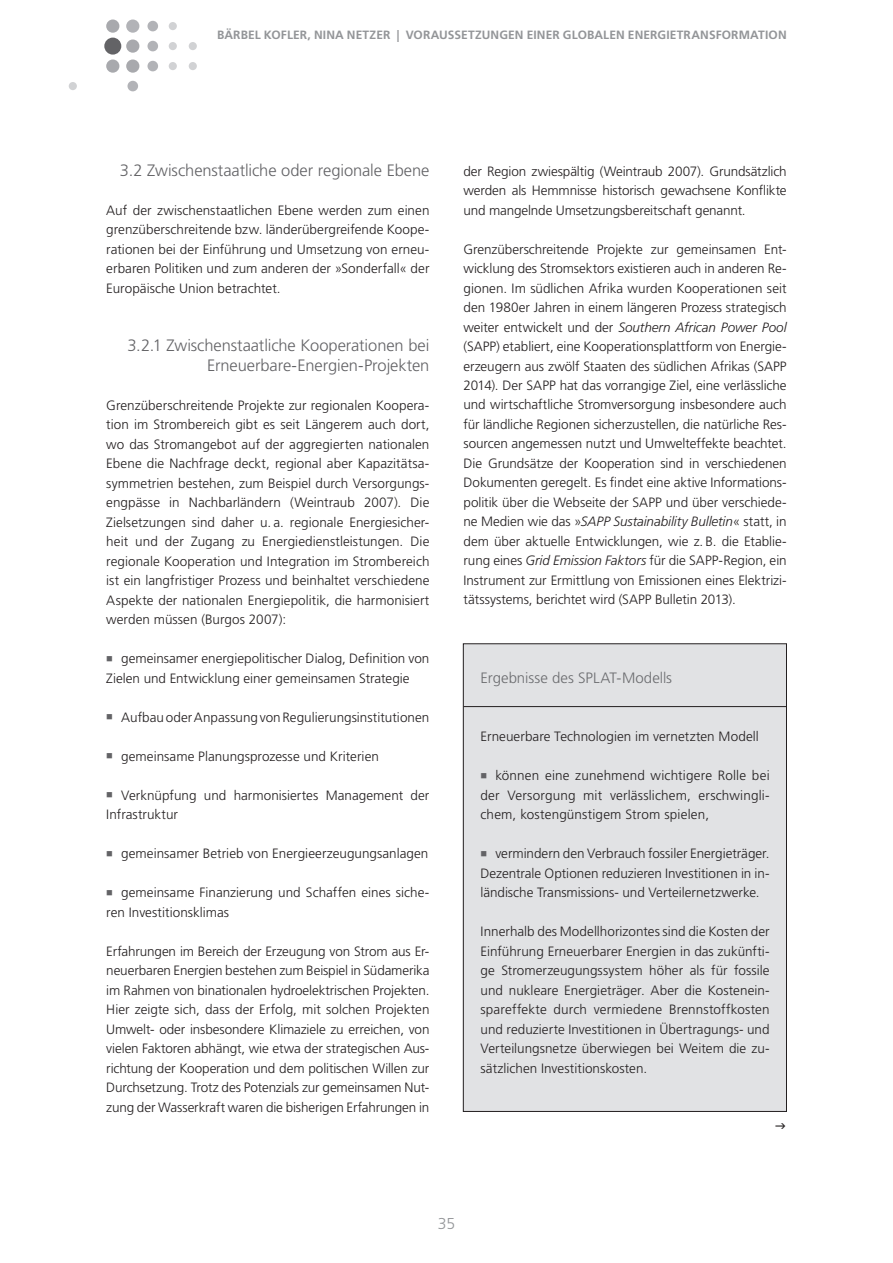
<style>
.page{position:relative;width:893px;height:1263px;background:#fff}
.page>*{position:absolute;margin:0;border:0;box-sizing:border-box;transform-origin:0 0}
.t1{font:300 16.5px/19.5px "Frutiger LT Pro";letter-spacing:-.005em;color:#636366;text-align:right}
.t2{font:300 15.75px "Frutiger LT Pro";color:#939598}
.t3{font:300 15px "Frutiger LT Pro";letter-spacing:.005em;color:#6c6d70}
.t4{font:300 13.5px/19.5px "Frutiger LT Pro";color:#231f20;text-align:justify}
.t5{font:700 12px "Frutiger LT Pro";letter-spacing:.01em;color:#939598}
.s1{color:#636366}
.s2{font-style:italic}
</style>
<div class="page">
<div style="left:104px;top:38px;width:17px;height:17px;background:#636366;border-radius:50%"></div>
<div style="left:69px;top:82px;width:8px;height:8px;background:#d1d2d4;border-radius:50%"></div>
<div style="left:127px;top:81px;width:11px;height:10px;background:#b2b3b7;border-radius:50%"></div>
<div style="left:169px;top:22px;width:8px;height:8px;background:#d1d2d4;border-radius:50%"></div>
<div style="left:147px;top:21px;width:11px;height:10px;background:#b2b3b7;border-radius:50%"></div>
<div style="left:189px;top:42px;width:8px;height:8px;background:#d1d2d4;border-radius:50%"></div>
<div style="left:169px;top:42px;width:8px;height:8px;background:#d1d2d4;border-radius:50%"></div>
<div style="left:147px;top:41px;width:11px;height:10px;background:#b2b3b7;border-radius:50%"></div>
<div style="left:189px;top:62px;width:8px;height:8px;background:#d1d2d4;border-radius:50%"></div>
<div style="left:169px;top:62px;width:8px;height:8px;background:#d1d2d4;border-radius:50%"></div>
<div style="left:147px;top:61px;width:11px;height:10px;background:#b2b3b7;border-radius:50%"></div>
<div style="left:126px;top:20px;width:13px;height:13px;background:#b2b3b7;border-radius:50%"></div>
<div style="left:106px;top:20px;width:13px;height:13px;background:#a8a9ad;border-radius:50%"></div>
<div style="left:126px;top:39px;width:13px;height:14px;background:#a8a9ad;border-radius:50%"></div>
<div style="left:126px;top:59px;width:13px;height:14px;background:#a8a9ad;border-radius:50%"></div>
<div style="left:106px;top:59px;width:13px;height:14px;background:#a8a9ad;border-radius:50%"></div>
<div style="left:463px;top:644px;width:323px;height:467px;background:#e1e2e4"></div>
<div style="left:463px;top:643px;width:324px;height:468px;border:1px solid #231f20"></div>
<hr style="left:463px;top:706px;width:324px;height:1px;background:#231f20">
<p class="t5" style="left:217px;top:28px;width:569px">BÄRBEL KOFLER, NINA NETZER | VORAUSSETZUNGEN EINER GLOBALEN EN ERGIETRANSFORMATION</p>
<p class="t1" style="left:120px;top:160px;width:311px">3.2 Zwischenstaatliche oder regionale Ebene</p>
<p class="t4" style="left:106px;top:200px;width:325px">Auf der zwischenstaatlichen Ebene werden zum einen grenzüberschreitende bzw. länderübergreifende Koope&shy;rationen bei der Einführung und Umsetzung von erneu&shy;erbaren Politiken und zum anderen der »Sonderfall« der Europäische Union betrachtet.</p>
<p class="t1" style="left:127px;top:336px;width:304px">3.2.1 Zwischenstaatliche Kooperationen bei<br>Erneuerbare-Energien-Projekten</p>
<p class="t4" style="left:106px;top:395px;width:325px">Grenzüberschreitende Projekte zur regionalen Koopera&shy;tion im Strombereich gibt es seit Längerem auch dort, wo das Stromangebot auf der aggregierten nationalen Ebene die Nachfrage deckt, regional aber Kapazitätsa&shy;symmetrien bestehen, zum Beispiel durch Versorgungs&shy;engpässe in Nachbarländern (Weintraub 2007). Die Zielsetzungen sind daher u. a. regionale Energiesicher&shy;heit und der Zugang zu Energiedienstleistungen. Die regionale Kooperation und Integration im Strombereich ist ein langfristiger Prozess und beinhaltet verschiedene Aspekte der nationalen Energiepolitik, die harmonisiert werden müssen (Burgos 2007):</p>
<p class="t4" style="left:106px;top:649px;width:325px"><span class="s1">■</span> gemeinsamer energiepolitischer Dialog, Definition von<br>Zielen und Entwicklung einer gemeinsamen Strategie</p>
<p class="t4" style="left:106px;top:707px;width:325px"><span class="s1">■</span> Aufbau oder Anpassung von Regulierungsinstitutionen</p>
<p class="t4" style="left:106px;top:746px;width:274px"><span class="s1">■</span> gemeinsame Planungsprozesse und Kriterien</p>
<p class="t4" style="left:106px;top:785px;width:325px"><span class="s1">■</span> Verknüpfung und harmonisiertes Management der<br>Infrastruktur</p>
<p class="t4" style="left:106px;top:844px;width:324px"><span class="s1">■</span> gemeinsamer Betrieb von Energieerzeugungsanlagen</p>
<p class="t4" style="left:106px;top:883px;width:325px"><span class="s1">■</span> gemeinsame Finanzierung und Schaffen eines siche&shy;ren Investitionsklimas</p>
<p class="t4" style="left:106px;top:941px;width:325px">Erfahrungen im Bereich der Erzeugung von Strom aus Er&shy;neuerbaren Energien bestehen zum Beispiel in Südamerika im Rahmen von binationalen hydroelektrischen Projekten.<br>Hier zeigte sich, dass der Erfolg, mit solchen Projekten Umwelt- oder insbesondere Klimaziele zu erreichen, von vielen Faktoren abhängt, wie etwa der strategischen Aus&shy;richtung der Kooperation und dem politischen Willen zur Durchsetzung. Trotz des Potenzials zur gemeinsamen Nut&shy;zung der Wasserkraft waren die bisherigen Erfahrungen in</p>
<p class="t4" style="left:463px;top:161px;width:325px">der Region zwiespältig (Weintraub 2007). Grundsätzlich werden als Hemmnisse historisch gewachsene Konflikte und mangelnde Umsetzungsbereitschaft genannt.</p>
<p class="t4" style="left:463px;top:239px;width:325px">Grenzüberschreitende Projekte zur gemeinsamen Ent&shy;wicklung des Stromsektors existieren auch in anderen Re&shy;gionen. Im südlichen Afrika wurden Kooperationen seit den 1980er Jahren in einem längeren Prozess strategisch weiter entwickelt und der <span class="s2">Southern African Power Pool </span>(SAPP) etabliert, eine Kooperationsplattform von Energie&shy;erzeugern aus zwölf Staaten des südlichen Afrikas (SAPP 2014). Der SAPP hat das vorrangige Ziel, eine verlässliche und wirtschaftliche Stromversorgung insbesondere auch für ländliche Regionen sicherzustellen, die natürliche Res&shy;sourcen angemessen nutzt und Umwelteffekte beachtet.<br>Die Grundsätze der Kooperation sind in verschiedenen Dokumenten geregelt. Es findet eine aktive Informations&shy;politik über die Webseite der SAPP und über verschiede&shy;ne Medien wie das »<span class="s2">SAPP Sustainability Bulletin</span>« statt, in dem über aktuelle Entwicklungen, wie z. B. die Etablie&shy;rung eines <span class="s2">Grid Emission Faktors</span> für die SAPP-Region, ein Instrument zur Ermittlung von Emissionen eines Elektrizi&shy;tätssystems, berichtet wird (SAPP Bulletin 2013).</p>
<p class="t3" style="left:480px;top:669px;width:193px">Ergebnisse des SPLAT-Modells</p>
<p class="t4" style="left:480px;top:727px;width:280px">Erneuerbare Technologien im vernetzten Modell</p>
<p class="t4" style="left:480px;top:766px;width:291px"><span class="s1">■</span> können eine zunehmend wichtigere Rolle bei der Versorgung mit verlässlichem, erschwingli&shy;chem, kostengünstigem Strom spielen,</p>
<p class="t4" style="left:480px;top:844px;width:291px"><span class="s1">■</span> vermindern den Verbrauch fossiler Energieträger.<br>Dezentrale Optionen reduzieren Investitionen in in&shy;ländische Transmissions- und Verteilernetzwerke.</p>
<p class="t4" style="left:480px;top:922px;width:291px">Innerhalb des Modellhorizontes sind die Kosten der Einführung Erneuerbarer Energien in das zukünfti&shy;ge Stromerzeugungssystem höher als für fossile und nukleare Energieträger. Aber die Kostenein&shy;spareffekte durch vermiedene Brennstoffkosten und reduzierte Investitionen in Übertragungs- und Verteilungsnetze überwiegen bei Weitem die zu&shy;sätzlichen Investitionskosten.</p>
<p class="t2" style="left:438px;top:1214px;width:19px">35</p>
</div>
